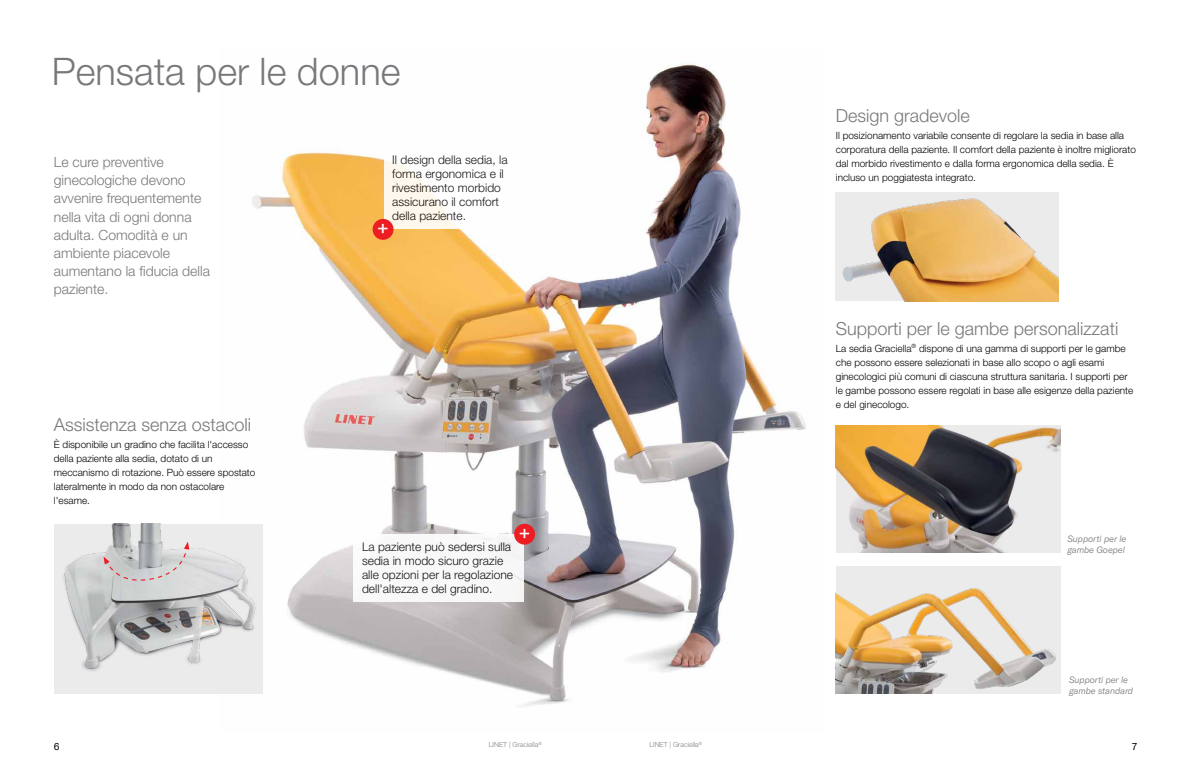
<style>
.page{position:relative;width:1191px;height:766px;background:#fff}
.page>*{position:absolute;margin:0;border:0;box-sizing:border-box;transform-origin:0 0}
.t1{font:300 38px "Helvetica Neue LT Pro";color:#77787b}
.t2{font:19.8px "GT America";color:#fff}
.t3{font:300 18px "Helvetica Neue LT Pro";color:#77787b}
.t4{font:300 14px/18px "Helvetica Neue LT Pro";color:#77787b}
.t5{font:300 12px/14px "Helvetica Neue LT Pro";color:#000}
.t6{font:300 10px/14px "Helvetica Neue LT Pro";color:#000}
.t7{font:10px "GT America";color:#000}
.t8{font:italic 300 9px/10.8px "GT America";color:#77787b}
.t9{font:300 7px "Helvetica Neue LT Pro";color:#808285}
</style>
<div class="page">
<img style="left:220px;top:62px;width:586px;height:645px">
<div style="left:353px;top:533px;width:171px;height:68px;background:#f9f8f8"></div>
<div style="left:514px;top:523px;width:21px;height:21px;background:#ed1d24;border-radius:50%"></div>
<div style="left:384px;top:146px;width:144px;height:83px;background:linear-gradient(to right,#fef8f0,#feffff)"></div>
<div style="left:372px;top:219px;width:21px;height:21px;background:#ed1d24;border-radius:50%"></div>
<img style="left:54px;top:523px;width:208px;height:170px">
<svg style="left:103px;top:541px;width:86px;height:40px;background:#c9c5c6"></svg>
<img style="left:836px;top:192px;width:223px;height:109px">
<img style="left:836px;top:425px;width:224px;height:127px">
<img style="left:836px;top:566px;width:224px;height:127px">
<h1 class="t1" style="left:52px;top:48px;width:350px">Pensata per le donne</h1>
<h3 class="t4" style="left:54px;top:153px;width:158px">Le cure preventive ginecologiche devono avvenire frequentemente nella vita di ogni donna adulta. Comodità e un ambiente piacevole aumentano la fiducia della paziente.</h3>
<h3 class="t3" style="left:54px;top:414px;width:199px">Assistenza senza ostacoli</h3>
<p class="t6" style="left:54px;top:437px;width:203px">È disponibile un gradino che facilita l'accesso della paziente alla sedia, dotato di un meccanismo di rotazione. Può essere spostato lateralmente in modo da non ostacolare l'esame.</p>
<p class="t5" style="left:392px;top:152px;width:117px">Il design della sedia, la forma ergonomica e il rivestimento morbido assicurano il comfort della paziente.</p>
<h2 class="t2" style="left:377px;top:216px;width:14px">+</h2>
<h2 class="t2" style="left:518px;top:521px;width:14px">+</h2>
<p class="t5" style="left:362px;top:539px;width:152px">La paziente può sedersi sulla sedia in modo sicuro grazie alle opzioni per la regolazione dell'altezza e del gradino.</p>
<h3 class="t3" style="left:836px;top:105px;width:136px">Design gradevole</h3>
<p class="t6" style="left:836px;top:128px;width:302px">Il posizionamento variabile consente di regolare la sedia in base alla corporatura della paziente. Il comfort della paziente è inoltre migliorato dal morbido rivestimento e dalla forma ergonomica della sedia. È incluso un poggiatesta integrato.</p>
<h3 class="t3" style="left:836px;top:317px;width:284px">Supporti per le gambe personalizzati</h3>
<p class="t6" style="left:836px;top:341px;width:299px">La sedia Graciella<sup>®</sup> dispone di una gamma di supporti per le gambe che possono essere selezionati in base allo scopo o agli esami ginecologici più comuni di ciascuna struttura sanitaria. I supporti per le gambe possono essere regolati in base alle esigenze della paziente e del ginecologo.</p>
<p class="t8" style="left:1067px;top:533px;width:60px">Supporti per le gambe Goepel</p>
<p class="t8" style="left:1069px;top:674px;width:65px">Supporti per le gambe standard</p>
<p class="t9" style="left:489px;top:739px;width:54px">LINET | Graciella<sup>®</sup></p>
<p class="t9" style="left:649px;top:739px;width:54px">LINET | Graciella<sup>®</sup></p>
<p class="t7" style="left:54px;top:740px;width:7px">6</p>
<p class="t7" style="left:1132px;top:740px;width:6px">7</p>
</div>
